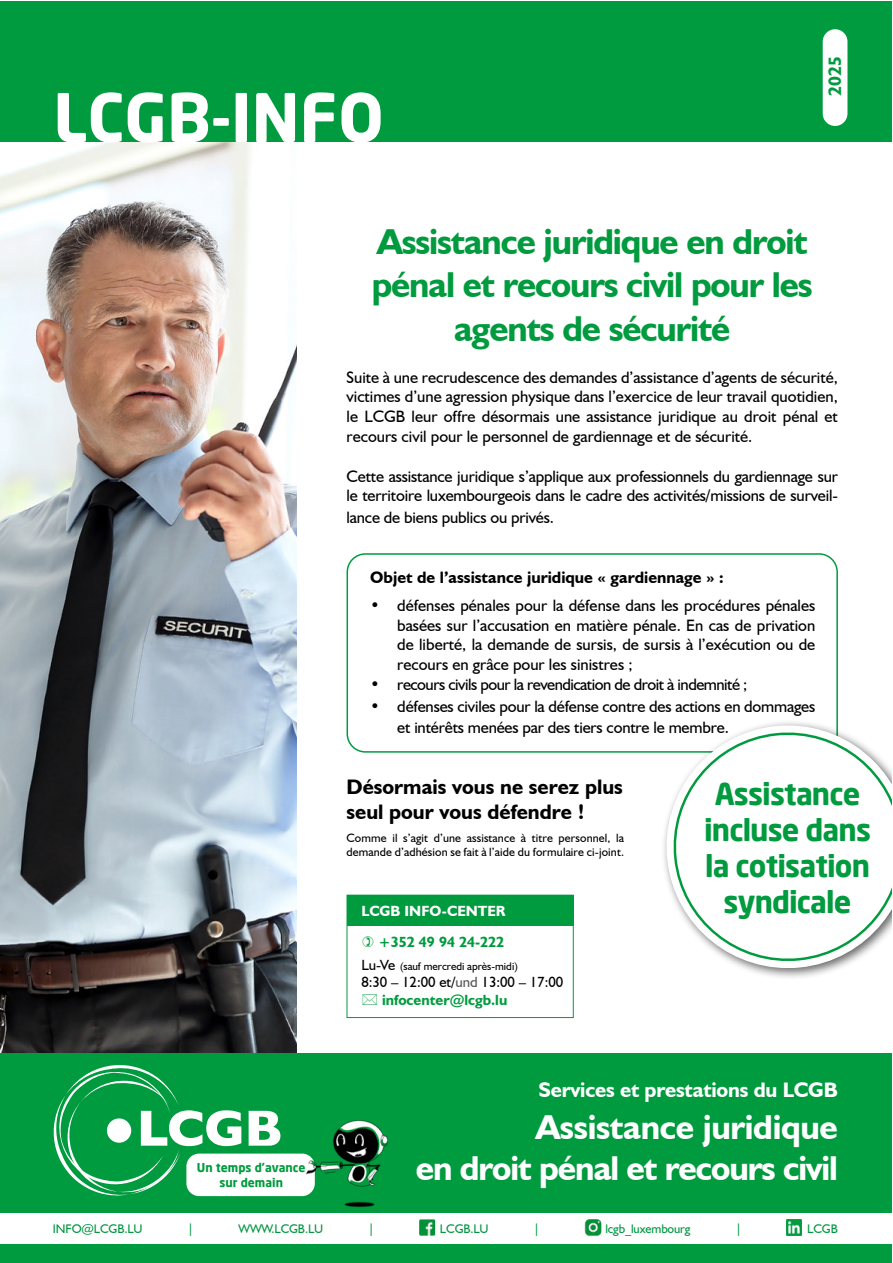
<style>
.page{position:relative;width:893px;height:1263px;background:#fff}
.page>*{position:absolute;margin:0;border:0;box-sizing:border-box;transform-origin:0 0}
.t1{font:700 66px "Neo Sans";color:#fff}
.t2{font:700 36px/43.2px "Humanist 521 BT";letter-spacing:-.03em;color:#009b3e;text-align:center}
.t3{font:700 34.5px/41.4px "Humanist 521 BT";letter-spacing:-.03em;color:#fff;text-align:right}
.t4{font:700 30px/36px "Neo Sans";letter-spacing:-.03em;color:#009b3e;text-align:center}
.t5{font:700 21px/25.2px "Humanist 521 BT";color:#000}
.t6{font:700 21px "Humanist 521 BT";letter-spacing:-.01em;color:#fff}
.t7{font:700 18px "Humanist 521 BT";color:#009b3e}
.t8{font:16.5px/19.8px "Humanist 521 BT";letter-spacing:-.01em;color:#000;text-align:justify}
.t9{font:16.5px "Humanist 521 BT";letter-spacing:-.03em;color:#000}
.t10{font:700 16.5px "Humanist 521 BT";color:#000}
.t11{font:14.7px/17.7px "Humanist 521 BT";color:#000}
.t12{font:700 14.7px/30.9px "Humanist 521 BT";color:#fff;text-align:right}
.t13{font:12.45px "Humanist 521 BT";letter-spacing:-.01em;color:#009641}
.t14{font:12px/14.4px "Humanist 521 BT";letter-spacing:.01em;color:#000}
.t15{font:700 12px/14.4px "Neo Sans";color:#009b3e;text-align:center}
.t16{font:11.1px "Humanist 521 BT";color:#000}
.s1{color:#009b3e}
.s2{font-size:14.7px}
.s3{color:#575756}
.s4{font-weight:700;color:#009b3e}
</style>
<div class="page">
<img style="left:0;top:141px;width:297px;height:912px">
<div style="left:0;top:1053px;width:892px;height:210px;background:#009b3e"></div>
<div style="left:0;top:1px;width:892px;height:140px;background:#009b3e"></div>
<div style="left:823px;top:29px;width:24px;height:97px;background:#fff;border-radius:12px"></div>
<div style="left:0;top:1213px;width:892px;height:30px;background:#fff"></div>
<div style="left:347px;top:553px;width:491px;height:200px;border:2px solid #009b3e;border-radius:18px"></div>
<div style="left:660px;top:719px;width:232px;height:261px;background:#000;opacity:.6"></div>
<svg style="left:660px;top:719px;width:232px;height:255px"></svg>
<svg style="left:669px;top:728px;width:223px;height:238px"></svg>
<svg style="left:53px;top:1065px;width:188px;height:131px"></svg>
<svg style="left:249px;top:1111px;width:31px;height:35px"></svg>
<div style="left:186px;top:1153px;width:129px;height:43px;background:#fff;border-radius:13px"></div>
<img style="left:301px;top:1120px;width:87px;height:88px">
<div style="left:347px;top:895px;width:226px;height:30px;background:#009b3e"></div>
<div style="left:347px;top:895px;width:227px;height:123px;border:1px solid #009b3e"></div>
<img style="left:419px;top:1219px;width:17px;height:17px">
<img style="left:585px;top:1219px;width:17px;height:17px">
<img style="left:787px;top:1220px;width:15px;height:15px">
<p class="t1" style="left:53px;top:75px;width:332px">LCGB-INFO</p>
<p class="t7" style="left:824px;top:96px;width:41px;rotate:-90deg">2025</p>
<p class="t2" style="left:372px;top:219px;width:443px">Assistance juridique en droit pénal et recours civil pour les agents de sécurité</p>
<p class="t8" style="left:347px;top:367px;width:493px">Suite à une recrudescence des demandes d’assistance d’agents de sécurité, victimes d’une agression physique dans l’exercice de leur travail quotidien, le LCGB leur offre désormais une assistance juridique au droit pénal et recours civil pour le personnel de gardiennage et de sécurité.</p>
<p class="t8" style="left:347px;top:466px;width:493px">Cette assistance juridique s’applique aux professionnels du gardiennage sur le territoire luxembourgeois dans le cadre des activités/missions de surveil-</p>
<p class="t8" style="left:347px;top:507px;width:209px">lance de biens publics ou privés.</p>
<p class="t10" style="left:370px;top:567px;width:355px">Objet de l’assistance juridique « gardiennage » :</p>
<p class="t8" style="left:397px;top:595px;width:420px;text-indent:-27px">• défenses pénales pour la défense dans les procédures pénales basées sur l’accusation en matière pénale. En cas de privation de liberté, la demande de sursis, de sursis à l’exécution ou de recours en grâce pour les sinistres ;</p>
<p class="t9" style="left:370px;top:674px;width:379px">• recours civils pour la revendication de droit à indemnité ;</p>
<p class="t8" style="left:397px;top:695px;width:420px;line-height:21.6px;text-indent:-27px">• défenses civiles pour la défense contre des actions en dommages et intérêts menées par des tiers contre le membre.</p>
<p class="t15" style="left:197px;top:1160px;width:110px">Un temps d’avance sur demain</p>
<p class="t5" style="left:347px;top:774px;width:278px">Désormais vous ne serez plus seul pour vous défendre !</p>
<p class="t14" style="left:347px;top:830px;width:279px">Comme il s’agit d’une assistance à titre personnel, la demande d’adhésion se fait à l’aide du formulaire ci-joint.</p>
<p class="t12" style="left:361px;top:896px;width:146px">LCGB INFO-CENTER <span class="s1">+352 49 94 24-222</span></p>
<p class="t16" style="left:361px;top:959px;width:158px"><span class="s2">Lu-Ve</span> (sauf mercredi après-midi)</p>
<p class="t11" style="left:382px;top:973px;width:183px;text-indent:-21px">8:30 – 12:00 et/<span class="s3">und</span> 13:00 – 17:00 <span class="s4">infocenter@lcgb.lu</span></p>
<p class="t4" style="left:704px;top:775px;width:169px">Assistance incluse dans la cotisation syndicale</p>
<p class="t6" style="left:538px;top:1077px;width:301px">Services et prestations du LCGB</p>
<p class="t3" style="left:416px;top:1105px;width:424px">Assistance juridique<br>en droit pénal et recours civil</p>
<p class="t13" style="left:53px;top:1221px;width:91px">INFO@LCGB.LU</p>
<p class="t13" style="left:187px;top:1221px;width:8px">|</p>
<p class="t13" style="left:239px;top:1221px;width:86px">WWW.LCGB.LU</p>
<p class="t13" style="left:368px;top:1221px;width:8px">|</p>
<p class="t13" style="left:440px;top:1221px;width:50px">LCGB.LU</p>
<p class="t13" style="left:533px;top:1221px;width:8px">|</p>
<p class="t13" style="left:605px;top:1221px;width:87px">lcgb_luxembourg</p>
<p class="t13" style="left:735px;top:1221px;width:8px">|</p>
<p class="t13" style="left:807px;top:1221px;width:32px">LCGB</p>
</div>
